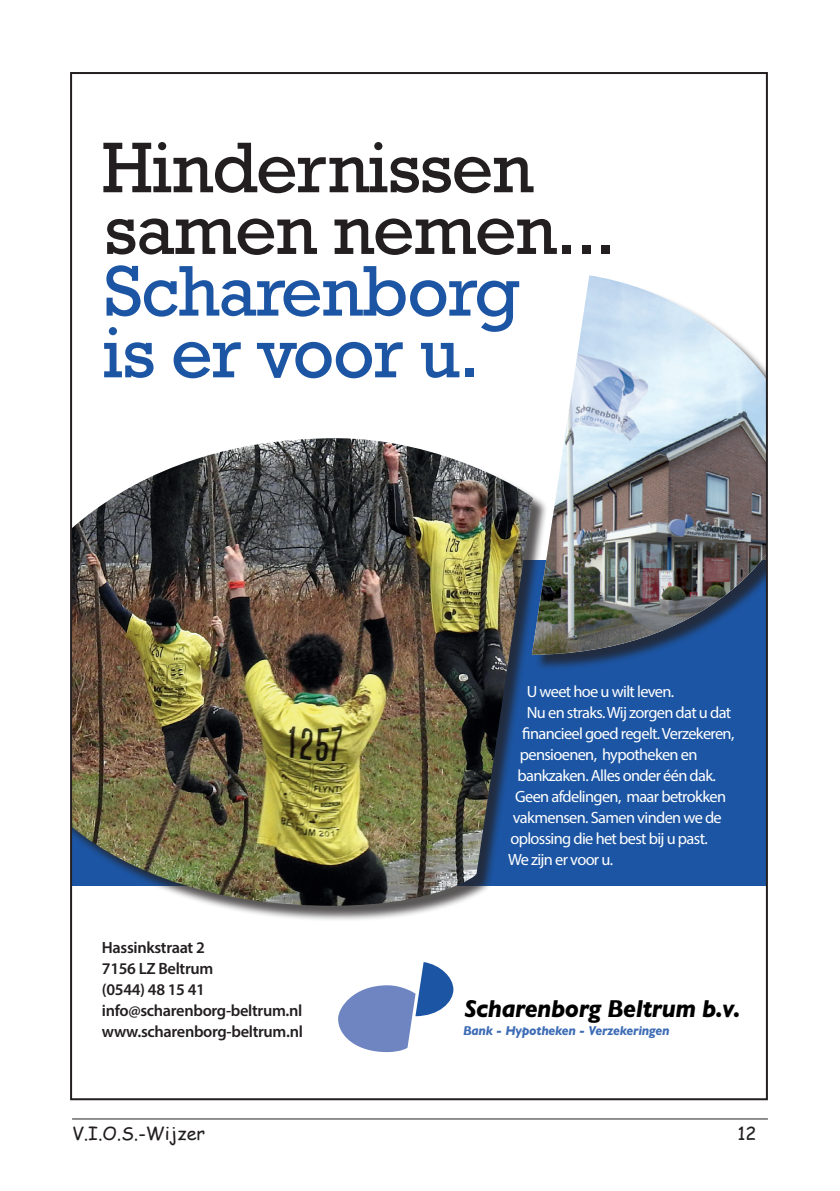
<style>
.page{position:relative;width:840px;height:1191px;background:#fff}
.page>*{position:absolute;margin:0;border:0;box-sizing:border-box;transform-origin:0 0}
.t1{font:72.8px/61.6px "Rockwell";letter-spacing:-.02em;color:#231f20}
.t2{font:italic 700 24.8px "Gill Sans";letter-spacing:-.02em;color:#000;scale:.95 1}
.t3{font:18px "Comic Sans MS";color:#231f20}
.t4{font:16.4px "Myriad Pro";letter-spacing:-.04em;color:#fff}
.t5{font:600 16.4px/21px "Myriad Pro";letter-spacing:-.02em;color:#231f20}
.t6{font:italic 700 13px "Gill Sans";letter-spacing:-.015em;color:#3d6cb5;scale:.95 1}
.s1{color:#1c55a3}
</style>
<div class="page">
<hr style="left:72px;top:1118px;width:695px;height:1px;background:#231f20">
<div style="left:71px;top:277px;width:695px;height:644px;background:#231f20;opacity:.75"></div>
<img style="left:73px;top:438px;width:459px;height:468px">
<img style="left:531px;top:275px;width:233px;height:379px">
<svg style="left:338px;top:962px;width:115px;height:90px"></svg>
<p class="t1" style="left:101px;top:136px;width:516px">Hindernissen samen nemen...<br><span class="s1">Scharenborg<br>is er voor u.</span></p>
<p class="t5" style="left:102px;top:936px;width:202px">Hassinkstraat 2<br>7156 LZ Beltrum<br>(0544) 48 15 41 info@scharenborg-beltrum.nl www.scharenborg-beltrum.nl</p>
<p class="t4" style="left:526px;top:681px;width:149px">U weet hoe u wilt leven.</p>
<p class="t4" style="left:526px;top:702px;width:206px">Nu en straks. Wij zorgen dat u dat</p>
<p class="t4" style="left:522px;top:723px;width:214px">financieel goed regelt. Verzekeren,</p>
<p class="t4" style="left:519px;top:744px;width:179px">pensioenen, hypotheken en</p>
<p class="t4" style="left:517px;top:765px;width:200px">bankzaken. Alles onder één dak.</p>
<p class="t4" style="left:515px;top:786px;width:212px">Geen afdelingen, maar betrokken</p>
<p class="t4" style="left:512px;top:807px;width:210px">vakmensen. Samen vinden we de</p>
<p class="t4" style="left:510px;top:828px;width:199px">oplossing die het best bij u past.</p>
<p class="t4" style="left:508px;top:849px;width:106px">We zijn er voor u.</p>
<p class="t2" style="left:464px;top:994px;width:292px">Scharenborg Beltrum b.v.</p>
<p class="t6" style="left:463px;top:1023px;width:219px">Bank - Hypotheken - Verzekeringen</p>
<p class="t3" style="left:72px;top:1120px;width:135px">V.I.O.S.-Wijzer</p>
<p class="t3" style="left:737px;top:1120px;width:21px">12</p>
</div>
